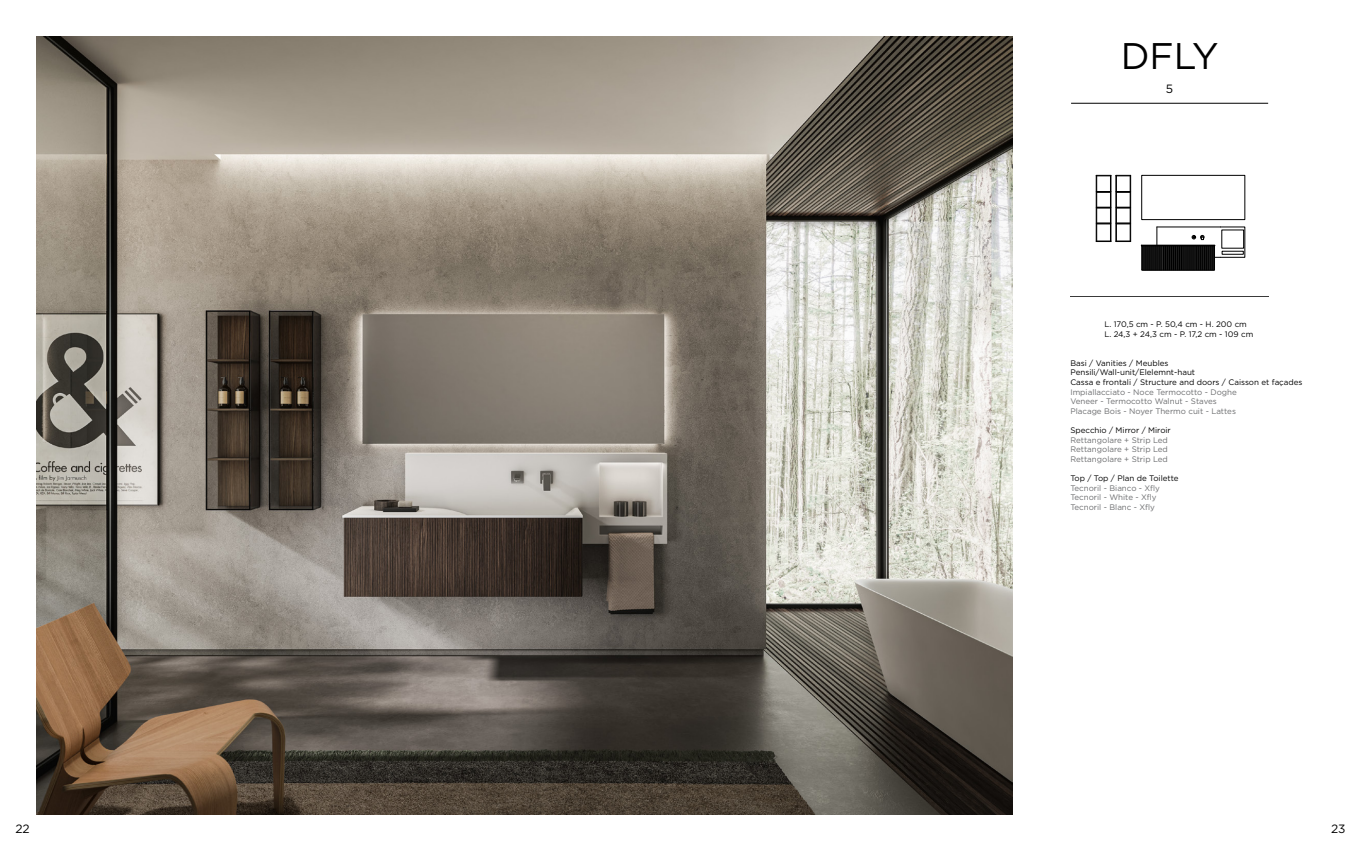
<style>
.page{position:relative;width:1361px;height:851px;background:#fff}
.page>*{position:absolute;margin:0;border:0;box-sizing:border-box;transform-origin:0 0}
.t1{font:37px "Gotham";color:#000}
.t2{font:12px "Gotham";color:#000}
.t3{font:8px "Gotham";color:#6c6d6f}
.t4{font:8px "Gotham";color:#000}
</style>
<div class="page">
<img style="left:36px;top:36px;width:977px;height:778px">
<hr style="left:1070px;top:296px;width:199px;height:1px;background:#000">
<div style="left:1141px;top:175px;width:104px;height:45px;border:1px solid #000"></div>
<hr style="left:1096px;top:176px;width:1px;height:65px;background:#000">
<hr style="left:1110px;top:176px;width:1px;height:65px;background:#000">
<hr style="left:1115px;top:175px;width:1px;height:66px;background:#000">
<hr style="left:1116px;top:176px;width:1px;height:65px;background:#000">
<svg style="left:1096px;top:241px;width:34px;height:1px"></svg>
<hr style="left:1130px;top:175px;width:1px;height:66px;background:#000">
<svg style="left:1096px;top:175px;width:34px;height:2px"></svg>
<svg style="left:1097px;top:191px;width:33px;height:2px"></svg>
<svg style="left:1097px;top:207px;width:33px;height:2px"></svg>
<svg style="left:1097px;top:223px;width:33px;height:2px"></svg>
<svg style="left:1141px;top:227px;width:79px;height:43px"></svg>
<hr style="left:1071px;top:103px;width:197px;height:1px;background:#000">
<p class="t1" style="left:1120px;top:32px;width:99px">DFLY</p>
<p class="t2" style="left:1166px;top:81px;width:9px">5</p>
<p class="t4" style="left:1104px;top:319px;width:144px">L. 170,5 cm - P. 50,4 cm - H. 200 cm</p>
<p class="t4" style="left:1104px;top:329px;width:150px">L. 24,3 + 24,3 cm - P. 17,2 cm - 109 cm</p>
<p class="t4" style="left:1070px;top:358px;width:100px">Basi / Vanities / Meubles</p>
<p class="t4" style="left:1070px;top:367px;width:126px">Pensili/Wall-unit/Elelemnt-haut</p>
<p class="t4" style="left:1070px;top:377px;width:234px">Cassa e frontali / Structure and doors / Caisson et façades</p>
<p class="t3" style="left:1070px;top:386px;width:168px">Impiallacciato - Noce Termocotto - Doghe</p>
<p class="t3" style="left:1070px;top:396px;width:148px">Veneer - Termocotto Walnut - Staves</p>
<p class="t3" style="left:1070px;top:406px;width:167px">Placage Bois - Noyer Thermo cuit - Lattes</p>
<p class="t4" style="left:1070px;top:425px;width:102px">Specchio / Mirror / Miroir</p>
<p class="t3" style="left:1070px;top:434px;width:99px">Rettangolare + Strip Led</p>
<p class="t3" style="left:1070px;top:444px;width:99px">Rettangolare + Strip Led</p>
<p class="t3" style="left:1070px;top:454px;width:99px">Rettangolare + Strip Led</p>
<p class="t4" style="left:1070px;top:473px;width:110px">Top / Top / Plan de Toilette</p>
<p class="t3" style="left:1070px;top:482px;width:91px">Tecnoril - Bianco - Xfly</p>
<p class="t3" style="left:1070px;top:492px;width:88px">Tecnoril - White - Xfly</p>
<p class="t3" style="left:1070px;top:502px;width:86px">Tecnoril - Blanc - Xfly</p>
<h2 class="t2" style="left:15px;top:821px;width:16px">22</h2>
<h2 class="t2" style="left:1331px;top:821px;width:16px">23</h2>
</div>
